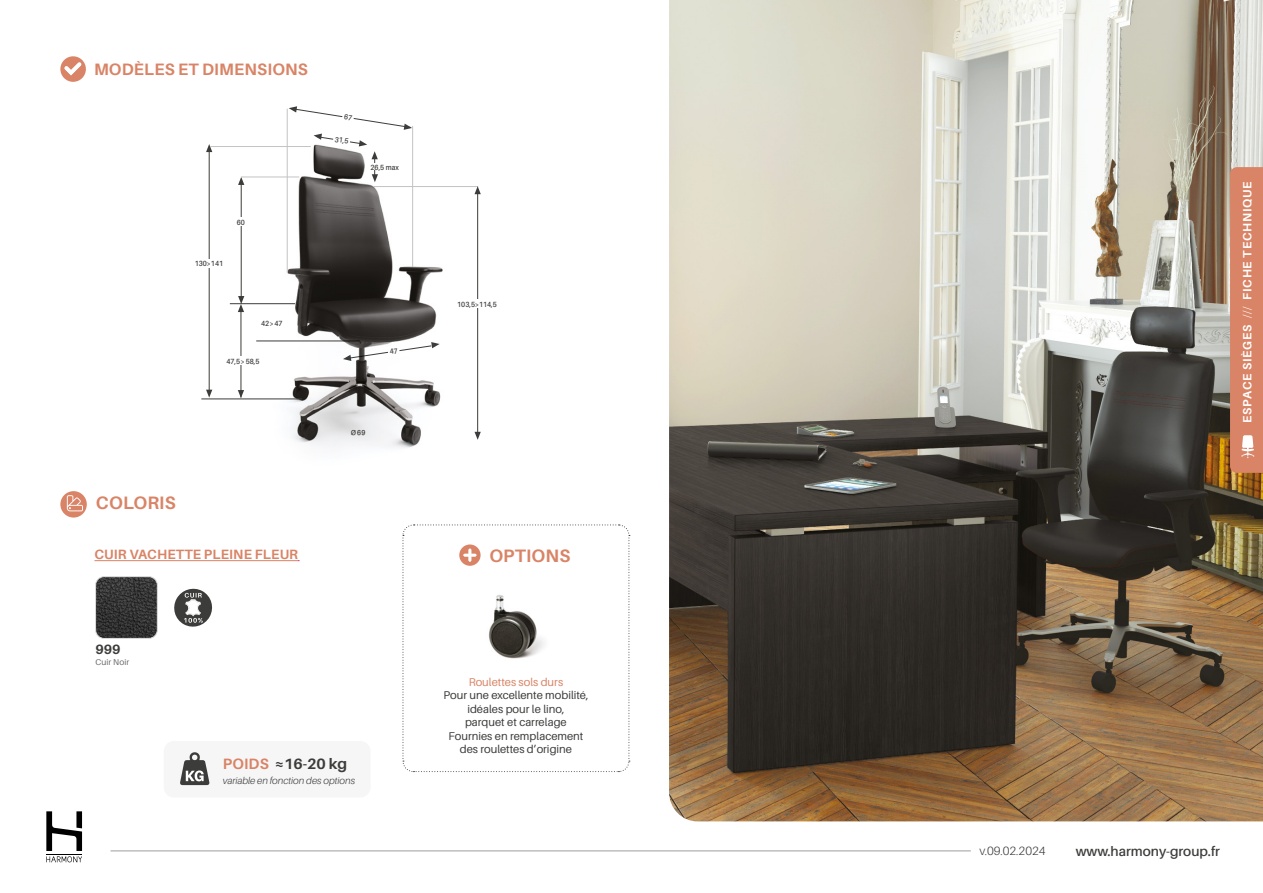
<style>
.page{position:relative;width:1263px;height:893px;background:#fff}
.page>*{position:absolute;margin:0;border:0;box-sizing:border-box;transform-origin:0 0}
.t1{font:700 18px "Aileron";letter-spacing:.01em;color:#d98466}
.t2{font:700 16.5px "Aileron";letter-spacing:.01em;color:#d98466}
.t3{font:700 15px "Aileron";letter-spacing:.01em;color:#3c3c3b}
.t4{font:700 13.5px "Aileron";letter-spacing:.01em;color:#d98466}
.t5{font:600 13.5px "Aileron";color:#3c3c3b}
.t6{font:700 13.5px "Aileron";color:#3c3c3b}
.t7{font:700 12px "Aileron";letter-spacing:.06em;color:#fff}
.t8{font:300 12px "Aileron";color:#3c3c3b}
.t9{font:11.25px/13.5px "Aileron";color:#3c3c3b;text-align:center}
.t10{font:11.25px "Aileron";color:#d98466}
.t11{font:italic 300 9.75px "Aileron";color:#3c3c3b}
.t12{font:8.4px "Aileron";letter-spacing:.01em;color:#6b6b6a}
.t13{font:600 7.5px "Aileron";color:#3c3c3b;scale:.9 1}
.s1{color:#d98466}
.s2{font-weight:300}
</style>
<div class="page">
<svg style="left:46px;top:811px;width:36px;height:51px"></svg>
<hr style="left:111px;top:851px;width:860px;height:1px;background:#9d9d9c">
<svg style="left:402px;top:524px;width:228px;height:248px"></svg>
<div style="left:60px;top:56px;width:26px;height:26px;background:#d98466;border-radius:50%"></div>
<svg style="left:64px;top:62px;width:17px;height:13px"></svg>
<svg style="left:60px;top:491px;width:27px;height:27px"></svg>
<svg style="left:67px;top:495px;width:16px;height:16px"></svg>
<hr style="left:94px;top:560px;width:204px;height:1px;background:#d98466">
<img style="left:97px;top:578px;width:59px;height:59px">
<div style="left:95px;top:576px;width:63px;height:63px;border:1px solid #dedede;border-radius:9px"></div>
<svg style="left:174px;top:588px;width:39px;height:39px"></svg>
<img style="left:244px;top:115px;width:237px;height:333px">
<svg style="left:238px;top:177px;width:6px;height:8px"></svg>
<hr style="left:241px;top:181px;width:1px;height:117px;background:#3c3c3b">
<div style="left:235px;top:217px;width:12px;height:9px;background:#fff"></div>
<svg style="left:238px;top:296px;width:6px;height:16px"></svg>
<svg style="left:238px;top:390px;width:6px;height:8px"></svg>
<hr style="left:241px;top:310px;width:1px;height:87px;background:#3c3c3b">
<div style="left:225px;top:357px;width:36px;height:8px;background:#fff"></div>
<hr style="left:256px;top:341px;width:104px;height:1px;background:#3c3c3b">
<hr style="left:230px;top:303px;width:65px;height:1px;background:#3c3c3b">
<hr style="left:201px;top:399px;width:101px;height:1px;background:#3c3c3b">
<div style="left:259px;top:319px;width:25px;height:8px;background:#fff"></div>
<svg style="left:349px;top:429px;width:18px;height:8px"></svg>
<div style="left:350px;top:429px;width:17px;height:7px;background:#e6e6e8"></div>
<hr style="left:287px;top:109px;width:1px;height:164px;background:#c3c3c3">
<hr style="left:412px;top:126px;width:1px;height:141px;background:#c3c3c3">
<svg style="left:206px;top:144px;width:6px;height:8px"></svg>
<svg style="left:206px;top:390px;width:6px;height:8px"></svg>
<hr style="left:209px;top:150px;width:1px;height:244px;background:#3c3c3b">
<div style="left:193px;top:259px;width:32px;height:8px;background:#fff"></div>
<hr style="left:210px;top:146px;width:101px;height:1px;background:#c3c3c3">
<hr style="left:373px;top:186px;width:105px;height:1px;background:#c3c3c3">
<svg style="left:474px;top:186px;width:7px;height:8px"></svg>
<svg style="left:474px;top:432px;width:7px;height:8px"></svg>
<hr style="left:477px;top:192px;width:1px;height:244px;background:#3c3c3b">
<div style="left:456px;top:300px;width:43px;height:8px;background:#fff"></div>
<hr style="left:241px;top:177px;width:58px;height:1px;background:#c3c3c3">
<img style="left:669px;top:0;width:594px;height:821px">
<div style="left:164px;top:741px;width:207px;height:56px;background:#f6f6f6;border-radius:10px"></div>
<svg style="left:180px;top:752px;width:30px;height:33px"></svg>
<div style="left:1230px;top:167px;width:33px;height:306px;background:#d98466"></div>
<svg style="left:289px;top:106px;width:123px;height:76px"></svg>
<svg style="left:343px;top:342px;width:97px;height:19px"></svg>
<h2 class="t2" style="left:94px;top:60px;width:215px">MODÈLES ET DIMENSIONS</h2>
<p class="t13" style="left:195px;top:259px;width:33px">130&gt;141</p>
<p class="t13" style="left:237px;top:218px;width:11px">60</p>
<p class="t13" style="left:261px;top:319px;width:26px">42&gt;47</p>
<p class="t13" style="left:226px;top:357px;width:38px">47,5 &gt;58,5</p>
<h1 class="t1" style="left:96px;top:493px;width:81px">COLORIS</h1>
<p class="t4" style="left:94px;top:547px;width:205px">CUIR VACHETTE PLEINE FLEUR</p>
<p class="t13" style="left:335px;top:135px;width:17px;rotate:9deg">31,5</p>
<p class="t13" style="left:371px;top:163px;width:33px">26,5 max</p>
<p class="t13" style="left:365px;top:437px;width:17px;rotate:-180deg">69Ø</p>
<p class="t6" style="left:95px;top:642px;width:27px">999</p>
<p class="t12" style="left:95px;top:658px;width:35px">Cuir Noir</p>
<h3 class="t3" style="left:223px;top:755px;width:126px"><span class="s1">POIDS</span> ≈16-20 kg</h3>
<p class="t11" style="left:223px;top:775px;width:134px">variable en fonction des options</p>
<p class="t13" style="left:457px;top:300px;width:46px">103,5&gt;114,5</p>
<h1 class="t1" style="left:489px;top:546px;width:82px">OPTIONS</h1>
<p class="t10" style="left:469px;top:676px;width:96px">Roulettes sols durs</p>
<p class="t9" style="left:443px;top:689px;width:147px">Pour une excellente mobilité, idéales pour le lino,<br>parquet et carrelage<br>Fournies en remplacement des roulettes d’origine</p>
<p class="t7" style="left:1240px;top:423px;width:242px;rotate:-90deg">ESPACE SIÈGES <span class="s2">///</span> FICHE TECHNIQUE</p>
<p class="t8" style="left:979px;top:844px;width:68px">v.09.02.2024</p>
<p class="t5" style="left:1076px;top:843px;width:146px">www.harmony-group.fr</p>
</div>
